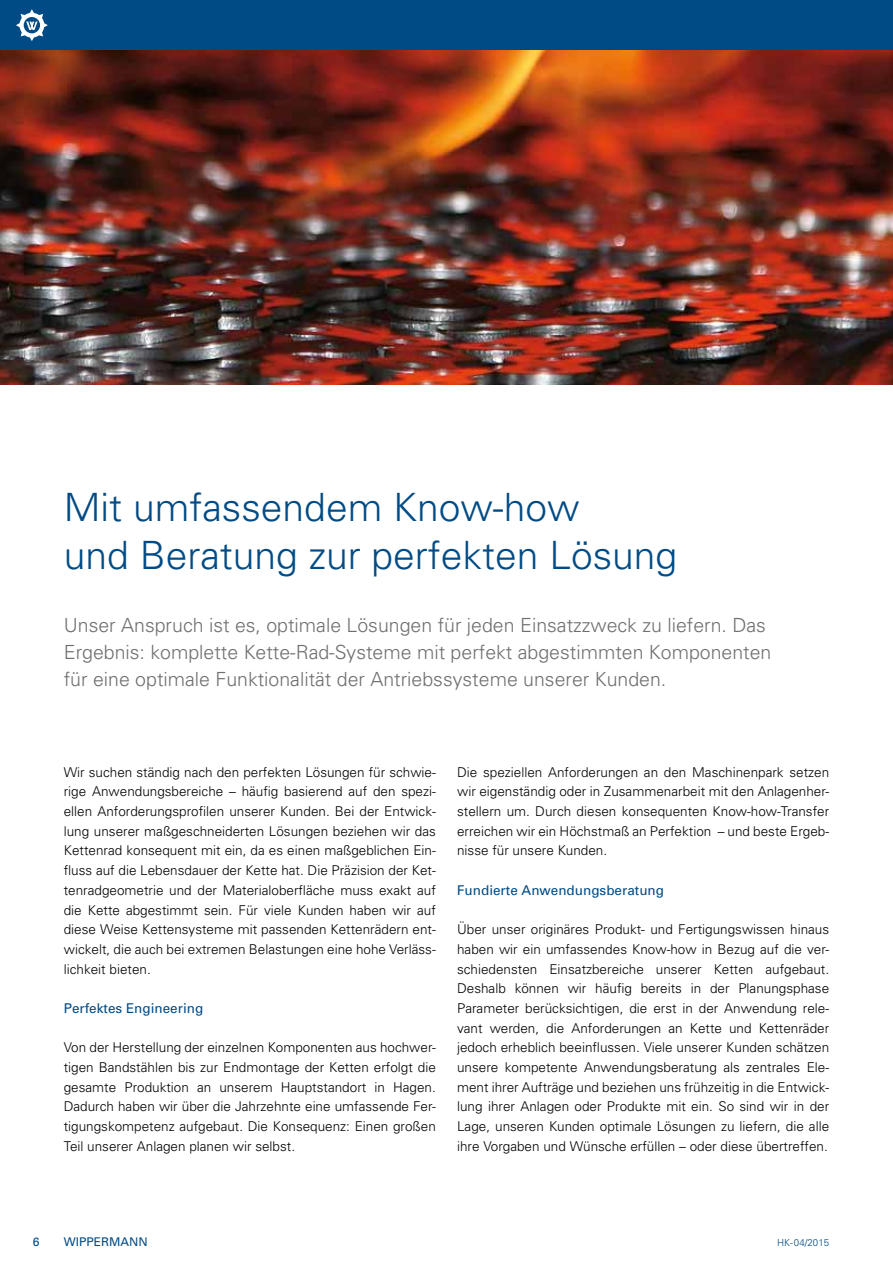
<style>
.page{position:relative;width:893px;height:1263px;background:#fff}
.page>*{position:absolute;margin:0;border:0;box-sizing:border-box;transform-origin:0 0}
.t1{font:300 39px/48px "Univers";color:#004b85}
.t2{font:300 19.5px/27px "Univers";color:#6f6f6e}
.t3{font:300 13.5px/19.6px "Univers";color:#000;text-align:justify}
.t4{font:13.5px "Univers";color:#004b85}
.t5{font:12px "Univers";color:#004b85}
.t6{font:300 9.75px "Univers";color:#004b85}
</style>
<div class="page">
<div style="left:0;top:0;width:893px;height:50px;background:#004b85"></div>
<svg style="left:16px;top:9px;width:32px;height:32px"></svg>
<img style="left:0;top:50px;width:893px;height:334px">
<h1 class="t1" style="left:64px;top:483px;width:615px">Mit umfassendem Know-how<br>und Beratung zur perfekten Lösung</h1>
<h2 class="t2" style="left:64px;top:612px;width:709px">Unser Anspruch ist es, optimale Lösungen für jeden Einsatzzweck zu liefern. Das<br>Ergebnis: komplette Kette-Rad-Systeme mit perfekt abgestimmten Komponenten für eine optimale Funktionalität der Antriebssysteme unserer Kunden.</h2>
<p class="t3" style="left:64px;top:762px;width:374px">Wir suchen ständig nach den perfekten Lösungen für schwie&shy;rige Anwendungsbereiche – häufig basierend auf den spezi&shy;ellen Anforderungsprofilen unserer Kunden. Bei der Entwick&shy;lung unserer maßgeschneiderten Lösungen beziehen wir das Kettenrad konsequent mit ein, da es einen maßgeblichen Ein&shy;fluss auf die Lebensdauer der Kette hat. Die Präzision der Ket&shy;tenradgeometrie und der Materialoberfläche muss exakt auf die Kette abgestimmt sein. Für viele Kunden haben wir auf diese Weise Kettensysteme mit passenden Kettenrädern ent&shy;wickelt, die auch bei extremen Belastungen eine hohe Verläss&shy;lichkeit bieten.</p>
<p class="t4" style="left:64px;top:1000px;width:141px">Perfektes Engineering</p>
<p class="t3" style="left:64px;top:1038px;width:374px">Von der Herstellung der einzelnen Komponenten aus hochwer&shy;tigen Bandstählen bis zur Endmontage der Ketten erfolgt die gesamte Produktion an unserem Hauptstandort in Hagen.<br>Dadurch haben wir über die Jahrzehnte eine umfassende Fer&shy;tigungskompetenz aufgebaut. Die Konsequenz: Einen großen Teil unserer Anlagen planen wir selbst.</p>
<p class="t3" style="left:457px;top:762px;width:374px">Die speziellen Anforderungen an den Maschinenpark setzen wir eigenständig oder in Zusammenarbeit mit den Anlagenher&shy;stellern um. Durch diesen konsequenten Know-how-Transfer erreichen wir ein Höchstmaß an Perfektion – und beste Ergeb&shy;nisse für unsere Kunden.</p>
<p class="t4" style="left:457px;top:882px;width:209px">Fundierte Anwendungsberatung</p>
<p class="t3" style="left:457px;top:919px;width:374px">Über unser originäres Produkt- und Fertigungswissen hinaus haben wir ein umfassendes Know-how in Bezug auf die ver&shy;schiedensten Einsatzbereiche unserer Ketten aufgebaut.<br>Deshalb können wir häufig bereits in der Planungsphase Parameter berücksichtigen, die erst in der Anwendung rele&shy;vant werden, die Anforderungen an Kette und Kettenräder jedoch erheblich beeinflussen. Viele unserer Kunden schätzen unsere kompetente Anwendungsberatung als zentrales Ele&shy;ment ihrer Aufträge und beziehen uns frühzeitig in die Entwick&shy;lung ihrer Anlagen oder Produkte mit ein. So sind wir in der Lage, unseren Kunden optimale Lösungen zu liefern, die alle ihre Vorgaben und Wünsche erfüllen – oder diese übertreffen.</p>
<p class="t5" style="left:33px;top:1235px;width:8px">6</p>
<p class="t5" style="left:64px;top:1235px;width:85px">Wippermann</p>
<p class="t6" style="left:777px;top:1236px;width:54px">HK-04/2015</p>
</div>
